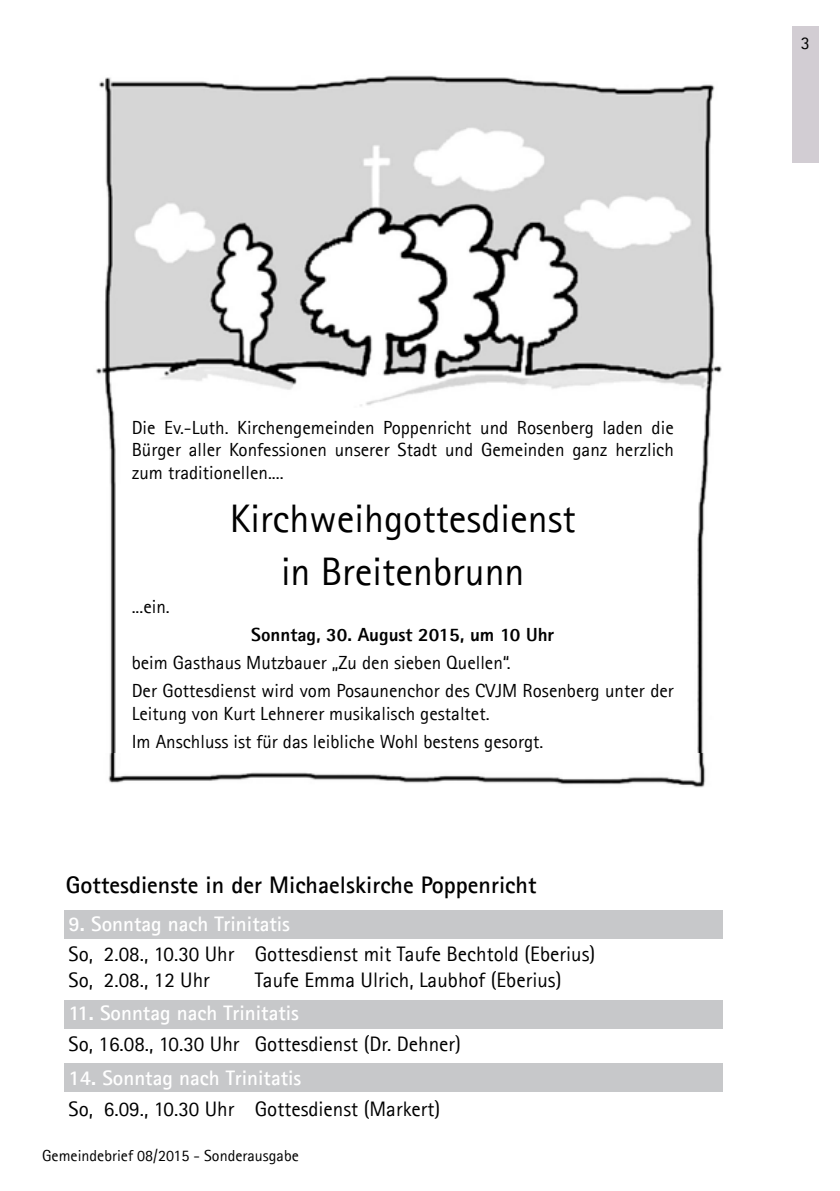
<style>
.page{position:relative;width:840px;height:1191px;background:#fff}
.page>*{position:absolute;margin:0;border:0;box-sizing:border-box;transform-origin:0 0}
.t1{font:39.8px/53px "Agfa Rotis Sans Serif";color:#000;text-align:center}
.t2{font:700 24px "Agfa Rotis Sans Serif";color:#000}
.t3{font:21px/25.2px "Agfa Rotis Sans Serif";color:#000}
.t4{font:700 21px "Agfa Rotis Sans Serif";color:#fff}
.t5{font:19px/22.8px "Agfa Rotis Sans Serif";color:#000}
.t6{font:800 19px "Agfa Rotis Sans Serif";color:#000}
.t7{font:18px "Agfa Rotis Sans Serif";color:#000}
.t8{font:16px "Agfa Rotis Sans Serif";color:#000}
</style>
<div class="page">
<div style="left:791px;top:27px;width:27px;height:136px;background:#d2cdd3"></div>
<div style="left:65px;top:1000px;width:657px;height:28px;background:#c7c8ca"></div>
<div style="left:65px;top:1063px;width:657px;height:28px;background:#c7c8ca"></div>
<div style="left:65px;top:910px;width:657px;height:28px;background:#c7c8ca"></div>
<img style="left:96px;top:75px;width:626px;height:678px">
<img style="left:108px;top:753px;width:598px;height:34px">
<div style="left:121px;top:408px;width:562px;height:362px;background:#fff"></div>
<p class="t7" style="left:800px;top:33px;width:10px">3</p>
<p class="t5" style="left:132px;top:415px;width:543px;text-align:justify">Die Ev.-Luth. Kirchengemeinden Poppenricht und Rosenberg laden die Bürger aller Konfessionen unserer Stadt und Gemeinden ganz herzlich zum traditionellen....</p>
<h1 class="t1" style="left:229px;top:492px;width:347px">Kirchweihgottesdienst in Breitenbrunn</h1>
<p class="t5" style="left:132px;top:595px;width:40px">...ein.</p>
<p class="t6" style="left:251px;top:622px;width:304px">Sonntag, 30. August 2015, um 10 Uhr</p>
<p class="t5" style="left:132px;top:648px;width:543px;line-height:28px">beim Gasthaus Mutzbauer „Zu den sieben Quellen“.<br>Der Gottesdienst wird vom Posaunenchor des CVJM Rosenberg unter der</p>
<p class="t5" style="left:132px;top:699px;width:413px;line-height:28px">Leitung von Kurt Lehnerer musikalisch gestaltet.<br>Im Anschluss ist für das leibliche Wohl bestens gesorgt.</p>
<p class="t2" style="left:66px;top:869px;width:472px">Gottesdienste in der Michaelskirche Poppenricht</p>
<p class="t4" style="left:69px;top:910px;width:223px">9. Sonntag nach Trinitatis</p>
<p class="t3" style="left:69px;top:941px;width:528px">So, 2.08., 10.30 Uhr Gottesdienst mit Taufe Bechtold (Eberius)<br>So, 2.08., 12 Uhr</p>
<p class="t3" style="left:255px;top:966px;width:308px">Taufe Emma Ulrich, Laubhof (Eberius)</p>
<p class="t4" style="left:69px;top:1000px;width:232px">11. Sonntag nach Trinitatis</p>
<p class="t3" style="left:69px;top:1031px;width:394px">So, 16.08., 10.30 Uhr Gottesdienst (Dr. Dehner)</p>
<p class="t4" style="left:69px;top:1064px;width:234px">14. Sonntag nach Trinitatis</p>
<p class="t3" style="left:69px;top:1096px;width:373px">So, 6.09., 10.30 Uhr Gottesdienst (Markert)</p>
<p class="t8" style="left:42px;top:1146px;width:258px">Gemeindebrief 08/2015 - Sonderausgabe</p>
</div>
